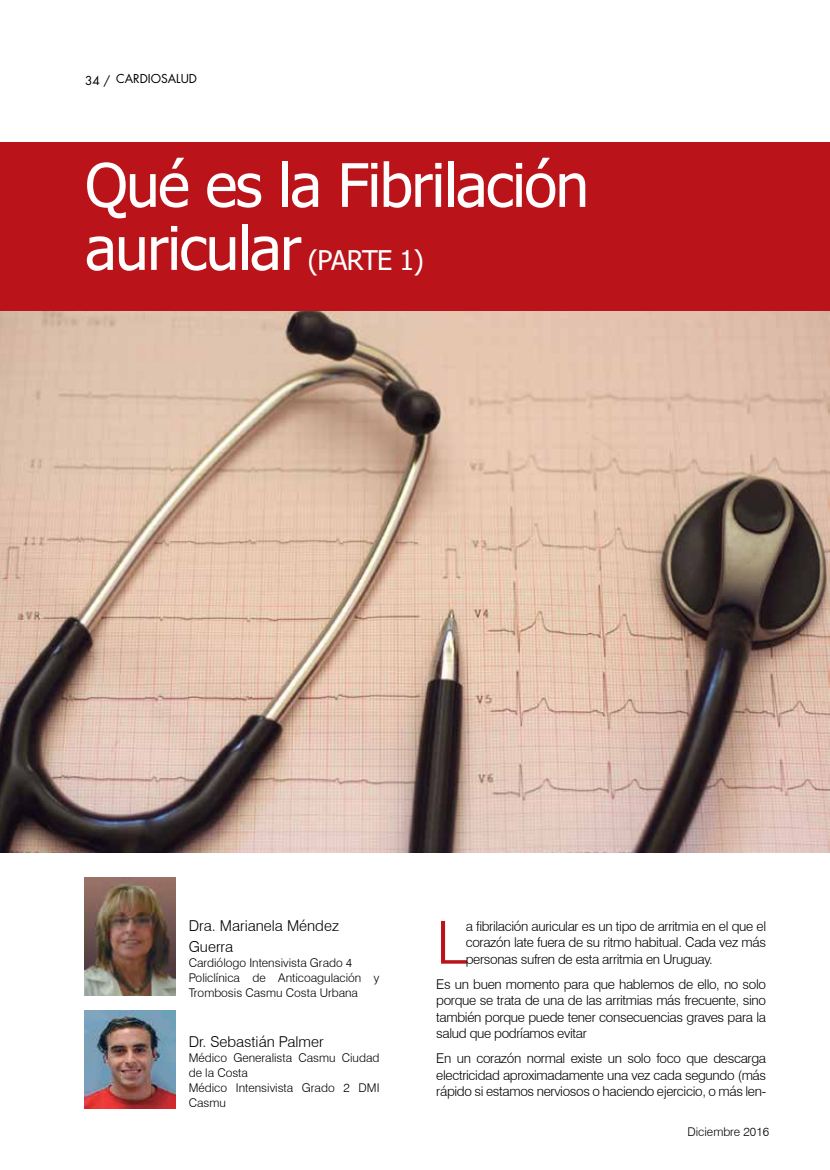
<style>
.page{position:relative;width:830px;height:1170px;background:#fff}
.page>*{position:absolute;margin:0;border:0;box-sizing:border-box;transform-origin:0 0}
.t1{font:60px/63px "Tahoma";letter-spacing:-.025em;color:#fff}
.t2{font:300 59.4px "Swiss 721 BT";color:#ba141a}
.t3{font:27px "Tahoma";letter-spacing:-.035em;color:#fff}
.t4{font:300 15px/21.6px "Swiss 721 BT";color:#000}
.t5{font:300 13.5px/16.5px "Swiss 721 BT";letter-spacing:-.025em;color:#000;text-align:justify}
.t6{font:300 12px/15px "Swiss 721 BT";color:#000}
.t7{font:12px "Futura Std";color:#000}
</style>
<div class="page">
<img style="left:0;top:310px;width:829px;height:542px">
<div style="left:0;top:142px;width:829px;height:168px;background:#ba141a"></div>
<img style="left:85px;top:877px;width:90px;height:118px">
<img style="left:84px;top:1010px;width:92px;height:98px">
<p class="t7" style="left:116px;top:71px;width:82px">CARDIOSALUD</p>
<p class="t7" style="left:85px;top:73px;width:27px">34 /</p>
<h1 class="t1" style="left:85px;top:157px;width:505px">Qué es la Fibrilación auricular</h1>
<h3 class="t3" style="left:308px;top:242px;width:117px">(PARTE 1)</h3>
<p class="t4" style="left:189px;top:914px;width:152px">Dra. Marianela Méndez<br>Guerra</p>
<p class="t6" style="left:189px;top:955px;width:192px">Cardiólogo Intensivista Grado 4<br>Policlínica de Anticoagulación y<br>Trombosis Casmu Costa Urbana</p>
<p class="t4" style="left:189px;top:1030px;width:136px">Dr. Sebastián Palmer</p>
<p class="t6" style="left:189px;top:1049px;width:192px">Médico Generalista Casmu Ciudad de la Costa<br>Médico Intensivista Grado 2 DMI<br>Casmu</p>
<h2 class="t2" style="left:436px;top:906px;width:32px">L</h2>
<p class="t5" style="left:465px;top:917px;width:302px">a fibrilación auricular es un tipo de arritmia en el que el corazón late fuera de su ritmo habitual. Cada vez más personas sufren de esta arritmia en Uruguay.</p>
<p class="t5" style="left:436px;top:975px;width:331px">Es un buen momento para que hablemos de ello, no solo porque se trata de una de las arritmias más frecuente, sino también porque puede tener consecuencias graves para la salud que podríamos evitar</p>
<p class="t5" style="left:436px;top:1049px;width:331px">En un corazón normal existe un solo foco que descarga electricidad aproximadamente una vez cada segundo (más rápido si estamos nerviosos o haciendo ejercicio, o más len-</p>
<p class="t6" style="left:687px;top:1123px;width:83px">Diciembre 2016</p>
</div>
